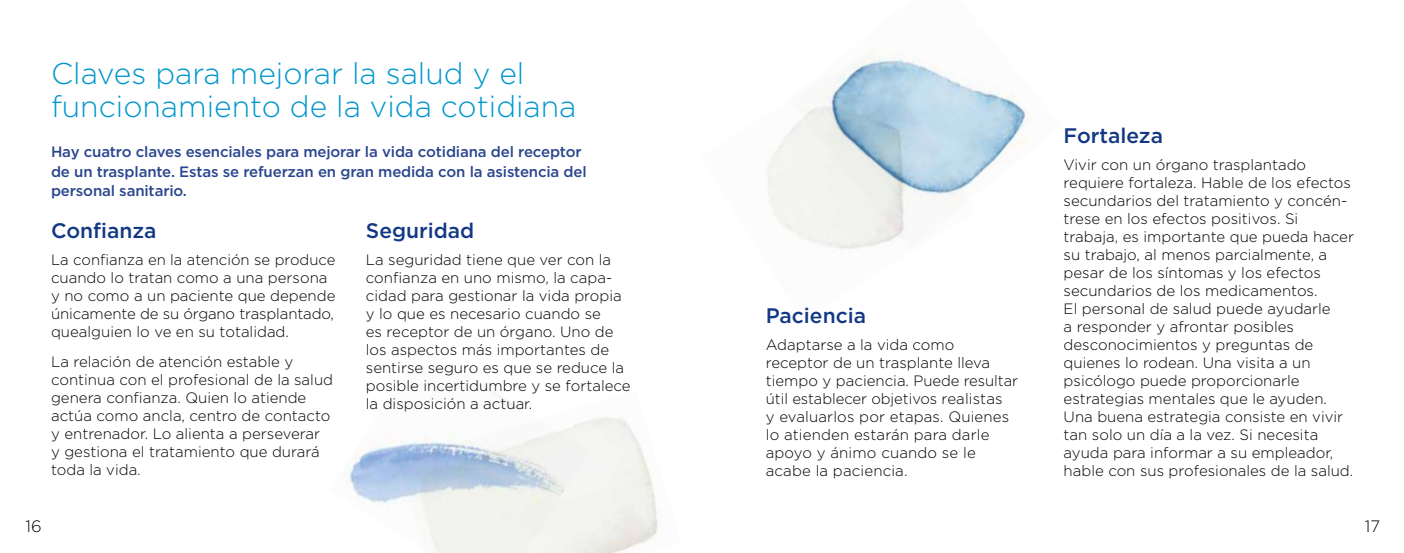
<style>
.page{position:relative;width:1404px;height:553px;background:#fff}
.page>*{position:absolute;margin:0;border:0;box-sizing:border-box;transform-origin:0 0}
.t1{font:300 30px/33px "Gotham";color:#0097cc}
.t2{font:500 21px "Gotham";color:#123885}
.t3{font:300 16.5px "Gotham";color:#000}
.t4{font:300 15px/18px "Gotham";color:#000}
.t5{font:500 15px/19.5px "Gotham";letter-spacing:-.01em;color:#29458e}
</style>
<div class="page">
<img style="left:342px;top:388px;width:144px;height:116px">
<img style="left:398px;top:390px;width:260px;height:163px">
<img style="left:788px;top:48px;width:243px;height:201px">
<h1 class="t1" style="left:51px;top:56px;width:527px">Claves para mejorar la salud y el funcionamiento de la vida cotidiana</h1>
<p class="t5" style="left:51px;top:142px;width:537px">Hay cuatro claves esenciales para mejorar la vida cotidiana del receptor de un trasplante. Estas se refuerzan en gran medida con la asistencia del personal sanitario.</p>
<h2 class="t2" style="left:51px;top:217px;width:107px">Confianza</h2>
<p class="t4" style="left:51px;top:250px;width:286px">La confianza en la atención se produce cuando lo tratan como a una persona y no como a un paciente que depende únicamente de su órgano trasplantado, quealguien lo ve en su totalidad.</p>
<p class="t4" style="left:51px;top:352px;width:283px">La relación de atención estable y continua con el profesional de la salud genera confianza. Quien lo atiende actúa como ancla, centro de contacto y entrenador. Lo alienta a perseverar<br>y gestiona el tratamiento que durará toda la vida.</p>
<h2 class="t2" style="left:366px;top:217px;width:110px">Seguridad</h2>
<p class="t4" style="left:366px;top:250px;width:266px">La seguridad tiene que ver con la confianza en uno mismo, la capa&shy;cidad para gestionar la vida propia y lo que es necesario cuando se<br>es receptor de un órgano. Uno de los aspectos más importantes de sentirse seguro es que se reduce la posible incertidumbre y se fortalece la disposición a actuar.</p>
<h2 class="t2" style="left:765px;top:302px;width:102px">Paciencia</h2>
<p class="t4" style="left:765px;top:335px;width:254px">Adaptarse a la vida como receptor de un trasplante lleva tiempo y paciencia. Puede resultar útil establecer objetivos realistas<br>y evaluarlos por etapas. Quienes lo atienden estarán para darle apoyo y ánimo cuando se le acabe la paciencia.</p>
<h2 class="t2" style="left:1063px;top:122px;width:101px">Fortaleza</h2>
<p class="t4" style="left:1063px;top:155px;width:292px">Vivir con un órgano trasplantado requiere fortaleza. Hable de los efectos secundarios del tratamiento y concén&shy;trese en los efectos positivos. Si trabaja, es importante que pueda hacer su trabajo, al menos parcialmente, a pesar de los síntomas y los efectos secundarios de los medicamentos.<br>El personal de salud puede ayudarle<br>a responder y afrontar posibles desconocimientos y preguntas de quienes lo rodean. Una visita a un psicólogo puede proporcionarle estrategias mentales que le ayuden.<br>Una buena estrategia consiste en vivir tan solo un día a la vez. Si necesita ayuda para informar a su empleador, hable con sus profesionales de la salud.</p>
<p class="t3" style="left:26px;top:516px;width:18px">16</p>
<p class="t3" style="left:1364px;top:516px;width:17px">17</p>
</div>
